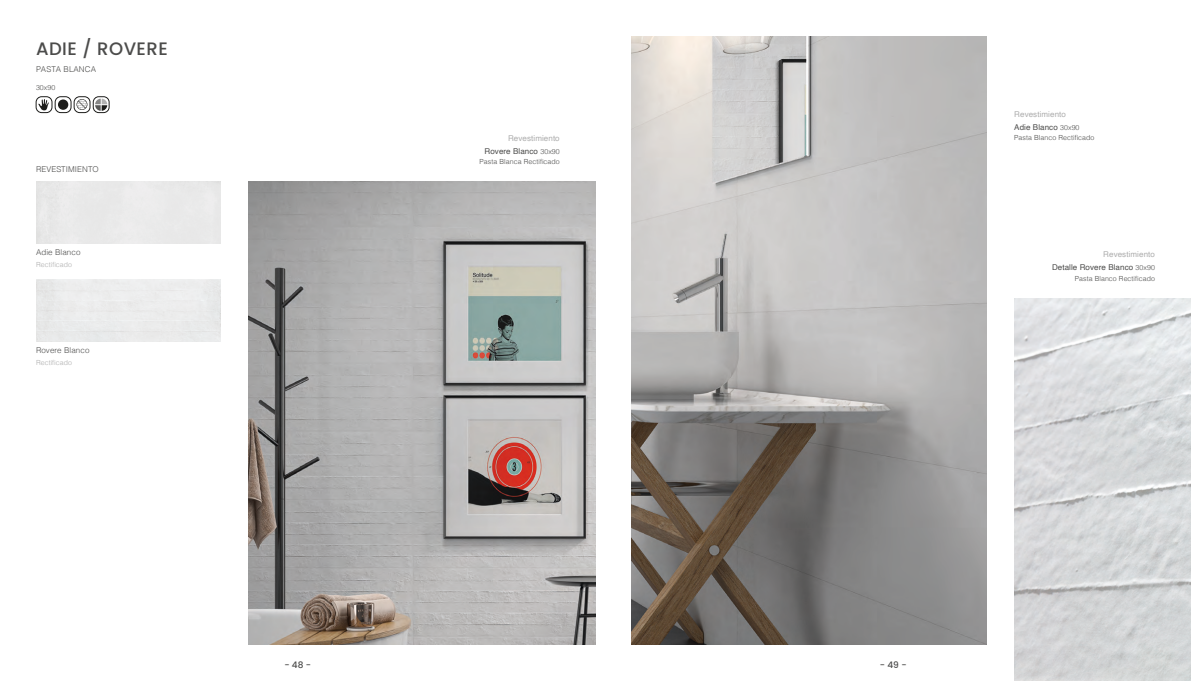
<style>
.page{position:relative;width:1191px;height:681px;background:#fff}
.page>*{position:absolute;margin:0;border:0;box-sizing:border-box;transform-origin:0 0}
.t1{font:500 18px "Poppins";letter-spacing:.025em;color:#4c4c4b}
.t2{font:500 9px "Poppins";color:#4c4c4b}
.t3{font:8px "Helvetica";letter-spacing:.01em;color:#4c4c4b}
.t4{font:300 8px "Helvetica";letter-spacing:.01em;color:#4c4c4b}
.t5{font:8px "Helvetica";letter-spacing:.01em;color:#adadad}
.t6{font:300 7px "Helvetica";letter-spacing:.01em;color:#4c4c4b}
.t7{font:300 7px "Helvetica";letter-spacing:.01em;color:#adadad}
.s1{font-weight:300;font-size:7px}
</style>
<div class="page">
<img style="left:249px;top:181px;width:346px;height:463px">
<img style="left:631px;top:36px;width:355px;height:608px">
<img style="left:1014px;top:298px;width:177px;height:382px">
<div style="left:36px;top:97px;width:16px;height:16px;border:1px solid #1d1d1b;border-radius:6px"></div>
<svg style="left:38px;top:99px;width:11px;height:12px"></svg>
<div style="left:93px;top:97px;width:16px;height:16px;border:1px solid #1d1d1b;border-radius:6px"></div>
<svg style="left:95px;top:99px;width:12px;height:12px"></svg>
<div style="left:74px;top:97px;width:16px;height:16px;border:1px solid #1d1d1b;border-radius:6px"></div>
<svg style="left:77px;top:99px;width:10px;height:11px"></svg>
<div style="left:55px;top:97px;width:16px;height:16px;border:1px solid #1d1d1b;border-radius:6px"></div>
<div style="left:58px;top:99px;width:10px;height:11px;background:#1d1d1b;border-radius:50%"></div>
<p class="t1" style="left:36px;top:38px;width:133px">ADIE / ROVERE</p>
<p class="t4" style="left:36px;top:62px;width:62px">PASTA BLANCA</p>
<p class="t6" style="left:36px;top:82px;width:21px">30x90</p>
<p class="t4" style="left:36px;top:162px;width:64px">REVESTIMIENTO</p>
<p class="t4" style="left:36px;top:245px;width:46px">Adie Blanco</p>
<p class="t7" style="left:36px;top:258px;width:38px">Rectificado</p>
<p class="t4" style="left:36px;top:343px;width:55px">Rovere Blanco</p>
<p class="t7" style="left:36px;top:356px;width:38px">Rectificado</p>
<p class="t5" style="left:508px;top:132px;width:53px">Revestimiento</p>
<p class="t6" style="left:479px;top:156px;width:82px">Pasta Blanca Rectificado</p>
<p class="t3" style="left:484px;top:145px;width:77px">Rovere Blanco <span class="s1">30x90</span></p>
<p class="t5" style="left:1014px;top:108px;width:53px">Revestimiento</p>
<p class="t6" style="left:1014px;top:132px;width:82px">Pasta Blanco Rectificado</p>
<p class="t3" style="left:1014px;top:120px;width:67px">Adie Blanco <span class="s1">30x90</span></p>
<p class="t5" style="left:1103px;top:248px;width:53px">Revestimiento</p>
<p class="t6" style="left:1074px;top:272px;width:82px">Pasta Blanco Rectificado</p>
<p class="t3" style="left:1052px;top:261px;width:104px">Detalle Rovere Blanco <span class="s1">30x90</span></p>
<p class="t2" style="left:284px;top:659px;width:28px">- 48 -</p>
<p class="t2" style="left:880px;top:659px;width:28px">- 49 -</p>
</div>
